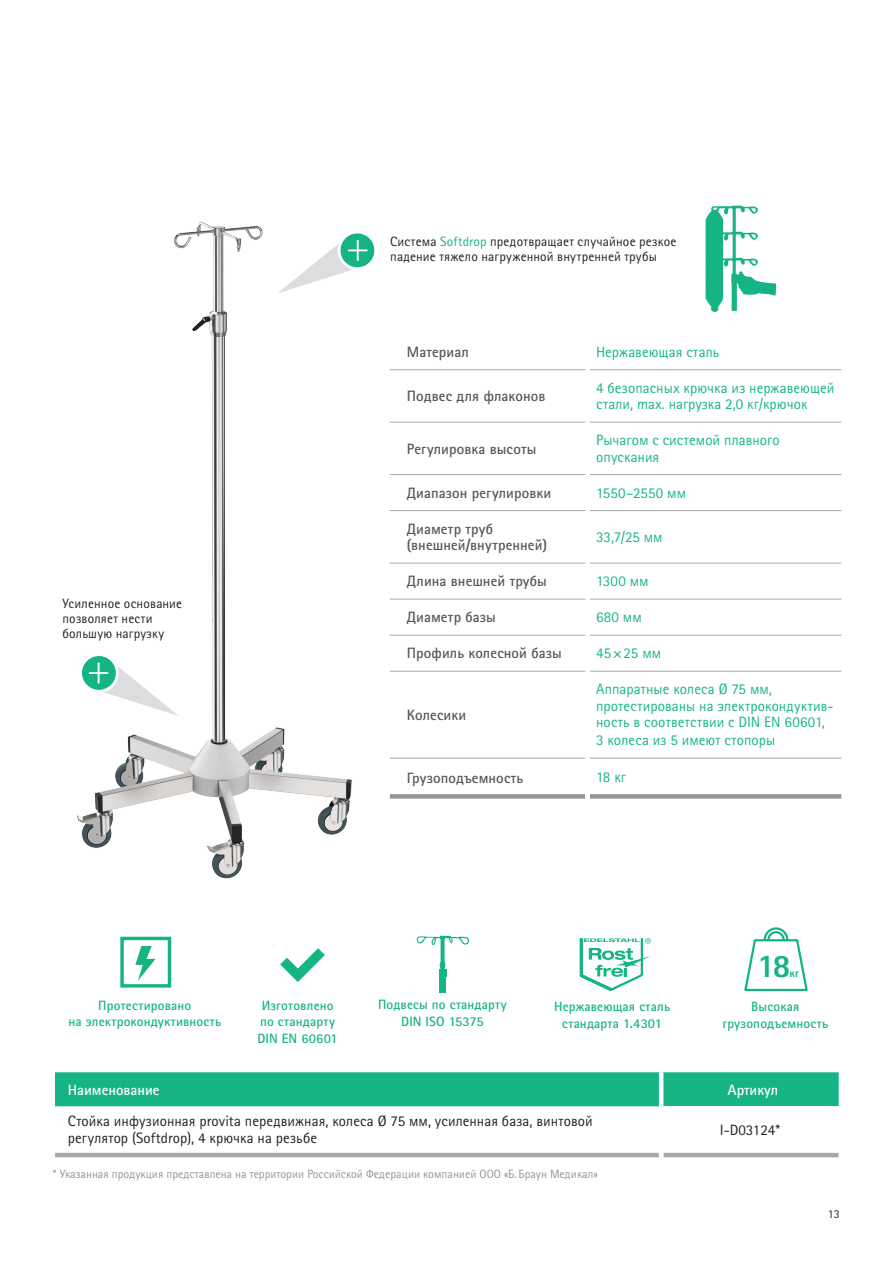
<style>
.page{position:relative;width:893px;height:1263px;background:#fff}
.page>*{position:absolute;margin:0;border:0;box-sizing:border-box;transform-origin:0 0}
.t1{font:800 32.7px "Rotis Sans Serif Pro Cyr";color:#16b484}
.t2{font:15px/16.5px "Rotis Sans Serif Pro Cyr";letter-spacing:.005em;color:#16b484}
.t3{font:700 15px/16.5px "Rotis Sans Serif Pro Cyr";letter-spacing:.005em;color:#57585a}
.t4{font:15px/16.5px "Rotis Sans Serif Pro Cyr";letter-spacing:.005em;color:#231f20}
.t5{font:700 15px "Rotis Sans Serif Pro Cyr";color:#fff}
.t6{font:700 13.5px/16.5px "Rotis Sans Serif Pro Cyr";letter-spacing:.015em;color:#16b484;text-align:center}
.t7{font:13.5px/15px "Rotis Sans Serif Pro Cyr";letter-spacing:.01em;color:#231f20}
.t8{font:12px "Rotis Sans Serif Pro Cyr";color:#939598}
.t9{font:12px "Rotis Sans Serif Pro Cyr";color:#231f20}
.t10{font:800 11.4px "Rotis Sans Serif Pro Cyr";color:#16b484}
.s1{color:#16b484}
</style>
<div class="page">
<img style="left:77px;top:221px;width:275px;height:658px">
<svg style="left:590px;top:370px;width:251px;height:301px"></svg>
<hr style="left:390px;top:369px;width:195px;height:1px;background:#a8a9ad">
<hr style="left:590px;top:369px;width:251px;height:1px;background:#a8a9ad">
<hr style="left:390px;top:422px;width:195px;height:1px;background:#a8a9ad">
<hr style="left:590px;top:422px;width:251px;height:1px;background:#a8a9ad">
<hr style="left:390px;top:474px;width:195px;height:1px;background:#a8a9ad">
<hr style="left:390px;top:510px;width:195px;height:1px;background:#a8a9ad">
<hr style="left:390px;top:563px;width:195px;height:1px;background:#a8a9ad">
<hr style="left:390px;top:599px;width:195px;height:1px;background:#a8a9ad">
<hr style="left:390px;top:635px;width:195px;height:1px;background:#a8a9ad">
<hr style="left:390px;top:671px;width:195px;height:1px;background:#a8a9ad">
<hr style="left:590px;top:474px;width:251px;height:1px;background:#a8a9ad">
<hr style="left:590px;top:510px;width:251px;height:1px;background:#a8a9ad">
<hr style="left:590px;top:563px;width:251px;height:1px;background:#a8a9ad">
<hr style="left:590px;top:599px;width:251px;height:1px;background:#a8a9ad">
<hr style="left:590px;top:635px;width:251px;height:1px;background:#a8a9ad">
<hr style="left:590px;top:671px;width:251px;height:1px;background:#a8a9ad">
<hr style="left:390px;top:757px;width:195px;height:2px;background:#a8a9ad">
<hr style="left:590px;top:757px;width:251px;height:2px;background:#a8a9ad">
<div style="left:390px;top:794px;width:195px;height:5px;background:#939598"></div>
<div style="left:590px;top:794px;width:251px;height:5px;background:#939598"></div>
<svg style="left:277px;top:229px;width:98px;height:64px"></svg>
<svg style="left:77px;top:651px;width:102px;height:65px"></svg>
<div style="left:55px;top:1072px;width:784px;height:34px;background:#16b484"></div>
<hr style="left:659px;top:1072px;width:4px;height:34px;background:#fff">
<hr style="left:55px;top:1153px;width:604px;height:4px;background:#a8a9ad">
<hr style="left:663px;top:1153px;width:176px;height:4px;background:#a8a9ad">
<svg style="left:705px;top:206px;width:71px;height:106px"></svg>
<svg style="left:580px;top:938px;width:71px;height:53px"></svg>
<svg style="left:280px;top:948px;width:45px;height:34px"></svg>
<div style="left:120px;top:937px;width:51px;height:50px;border:3px solid #16b484"></div>
<svg style="left:135px;top:946px;width:21px;height:35px"></svg>
<div style="left:439px;top:970px;width:8px;height:7px;background:#16b484"></div>
<div style="left:440px;top:973px;width:6px;height:19px;background:#16b484"></div>
<svg style="left:417px;top:936px;width:52px;height:34px"></svg>
<svg style="left:744px;top:927px;width:64px;height:65px"></svg>
<p class="t7" style="left:63px;top:596px;width:121px">Усиленное основание позволяет нести большую нагрузку</p>
<p class="t7" style="left:390px;top:234px;width:288px">Система <span class="s1">Softdrop</span> предотвращает случайное резкое падение тяжело нагруженной внутренней трубы</p>
<p class="t3" style="left:407px;top:343px;width:64px">Материал</p>
<p class="t2" style="left:596px;top:344px;width:125px">Нержавеющая сталь</p>
<p class="t3" style="left:407px;top:388px;width:140px">Подвес для флаконов</p>
<p class="t2" style="left:596px;top:380px;width:240px">4 безопасных крючка из нержавеющей стали, max. нагрузка 2,0 кг/крючок</p>
<p class="t3" style="left:407px;top:440px;width:131px">Регулировка высоты</p>
<p class="t2" style="left:596px;top:432px;width:185px">Рычагом с системой плавного опускания</p>
<p class="t3" style="left:407px;top:484px;width:146px">Диапазон регулировки</p>
<p class="t2" style="left:596px;top:485px;width:92px">1550–2550 мм</p>
<p class="t3" style="left:407px;top:520px;width:142px">Диаметр труб (внешней/внутренней)</p>
<p class="t2" style="left:596px;top:529px;width:68px">33,7/25 мм</p>
<p class="t3" style="left:407px;top:573px;width:142px">Длина внешней трубы</p>
<p class="t2" style="left:596px;top:573px;width:54px">1300 мм</p>
<p class="t3" style="left:407px;top:609px;width:91px">Диаметр базы</p>
<p class="t2" style="left:596px;top:609px;width:47px">680 мм</p>
<p class="t3" style="left:407px;top:645px;width:156px">Профиль колесной базы</p>
<p class="t2" style="left:596px;top:645px;width:67px">45×25 мм</p>
<p class="t3" style="left:407px;top:706px;width:61px">Колесики</p>
<p class="t2" style="left:596px;top:681px;width:239px">Аппаратные колеса Ø 75 мм, протестированы на электрокондуктив&shy;ность в соответствии с DIN EN 60601,</p>
<p class="t2" style="left:596px;top:732px;width:181px">3 колеса из 5 имеют стопоры</p>
<p class="t3" style="left:407px;top:769px;width:118px">Грузоподъемность</p>
<p class="t2" style="left:596px;top:769px;width:31px">18 кг</p>
<h1 class="t1" style="left:757px;top:945px;width:35px">18</h1>
<p class="t10" style="left:789px;top:966px;width:11px">кг</p>
<p class="t6" style="left:257px;top:997px;width:82px">Изготовлено по стандарту<br>DIN EN 60601</p>
<p class="t6" style="left:378px;top:996px;width:130px">Подвесы по стандарту<br>DIN ISO 15375</p>
<p class="t6" style="left:68px;top:997px;width:154px">Протестировано<br>на электрокондуктивность</p>
<p class="t6" style="left:554px;top:998px;width:117px">Нержавеющая сталь стандарта 1.4301</p>
<p class="t6" style="left:722px;top:998px;width:107px">Высокая грузоподъемность</p>
<p class="t5" style="left:68px;top:1080px;width:93px">Наименование</p>
<p class="t5" style="left:728px;top:1080px;width:52px">Артикул</p>
<p class="t4" style="left:68px;top:1113px;width:527px">Стойка инфузионная provita передвижная, колеса Ø 75 мм, усиленная база, винтовой регулятор (Softdrop), 4 крючка на резьбе</p>
<p class="t4" style="left:720px;top:1121px;width:62px">I-D03124*</p>
<p class="t8" style="left:53px;top:1166px;width:546px">* Указанная продукция представлена на территории Российской Федерации компанией ООО «Б.Браун Медикал»</p>
<p class="t9" style="left:828px;top:1207px;width:13px">13</p>
</div>
